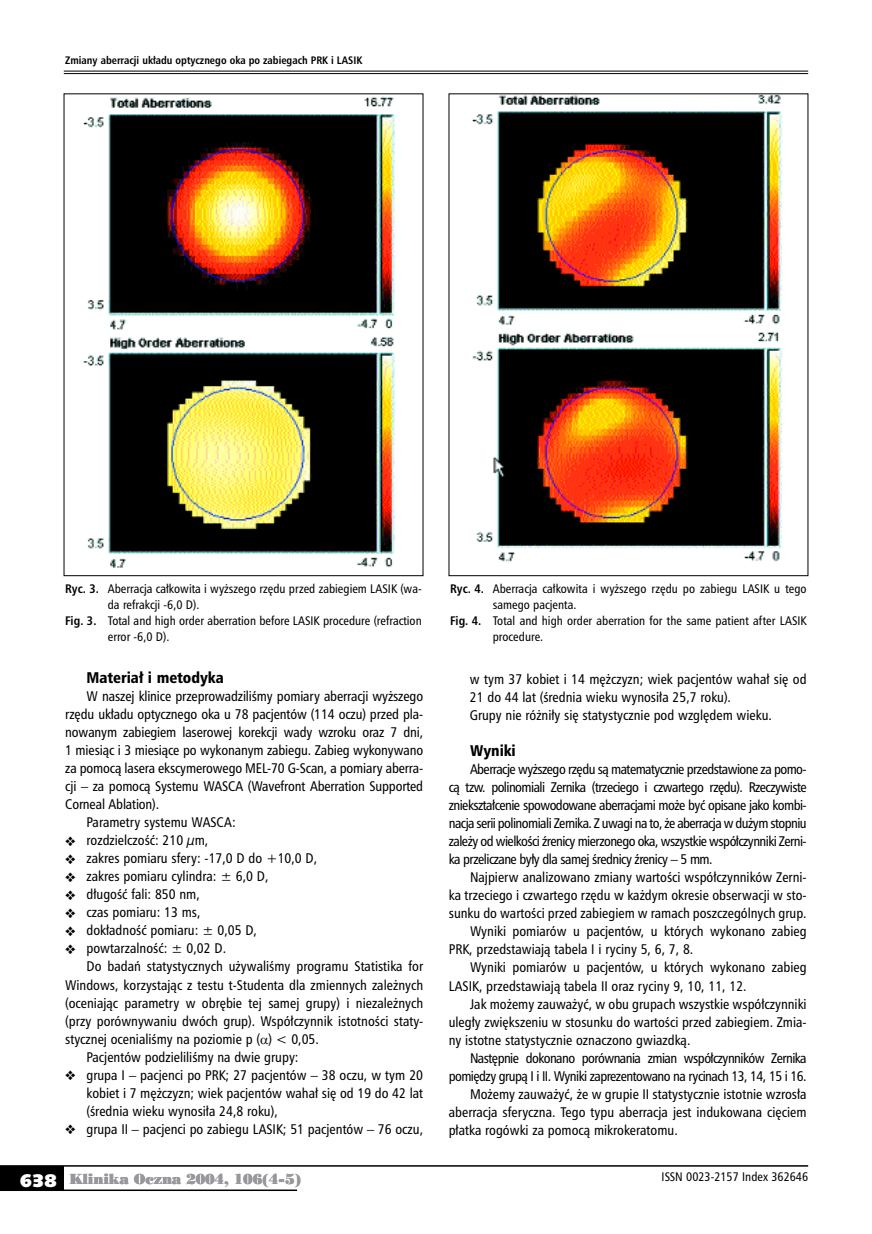
<style>
.page{position:relative;width:872px;height:1234px;background:#fff}
.page>*{position:absolute;margin:0;border:0;box-sizing:border-box;transform-origin:0 0}
.t1{font:15px "Humnst 777 Blk Cn PL";color:#000}
.t2{font:13.5px/18px "Humnst 777 Cn PL";color:#000;text-align:justify}
.t3{font:13.5px "Humnst 777 Cn PL";letter-spacing:-.04em;color:#000}
.t4{font:13.5px "Poster Bodoni PL";letter-spacing:-.015em;color:#98989c}
.t5{font:12px "Humnst 777 Cn PL";color:#000}
.t6{font:700 10.5px "Humnst 777 Cn PL";color:#000}
.s1{font-weight:700}
.s2{font-family:"Humanst 531 U Blk PL";font-size:18px;color:#fff}
</style>
<div class="page">
<hr style="left:64px;top:71px;width:744px;height:1px;background:#000">
<hr style="left:64px;top:73px;width:744px;height:1px;background:#000">
<div style="left:0;top:1165px;width:64px;height:24px;background:#000"></div>
<hr style="left:0;top:1164px;width:808px;height:2px;background:#000">
<hr style="left:0;top:1189px;width:297px;height:1px;background:#000">
<img style="left:472px;top:96px;width:311px;height:467px">
<img style="left:83px;top:96px;width:312px;height:472px">
<p class="t6" style="left:65px;top:53px;width:298px">Zmia-ny aber-ra-cji ukła-du optycz-ne-go oka po za-bie-gach PRK i LA-SIK</p>
<p class="t5" style="left:65px;top:581px;width:357px"><span class="s1">Ryc. 3.</span> Aberracja całkowita i wyższego rzędu przed zabiegiem LASIK (wa-</p>
<p class="t5" style="left:108px;top:597px;width:93px">da refrakcji -6,0 D).</p>
<p class="t5" style="left:65px;top:612px;width:358px"><span class="s1">Fig. 3.</span> Total and high order aberration before LASIK procedure (refraction</p>
<p class="t5" style="left:108px;top:628px;width:63px">error -6,0 D).</p>
<p class="t1" style="left:87px;top:668px;width:139px">Ma-te-riał i me-to-dy-ka</p>
<p class="t2" style="left:87px;top:687px;width:338px">W naszej klinice przeprowadziliśmy pomiary aberracji wyższego</p>
<p class="t2" style="left:65px;top:705px;width:358px">rzędu układu optycznego oka u 78 pacjentów (114 oczu) przed pla-</p>
<p class="t2" style="left:65px;top:723px;width:359px">nowanym zabiegiem laserowej korekcji wady wzroku oraz 7 dni,</p>
<p class="t2" style="left:65px;top:741px;width:359px">1 miesiąc i 3 miesiące po wykonanym zabiegu. Zabieg wykonywano</p>
<p class="t2" style="left:65px;top:759px;width:358px">za pomocą lasera ekscymerowego MEL-70 G-Scan, a pomiary aberra-</p>
<p class="t2" style="left:65px;top:777px;width:359px">cji – za pomocą Systemu WASCA (Wavefront Aberration Supported</p>
<p class="t2" style="left:65px;top:795px;width:95px">Corneal Ablation).</p>
<p class="t2" style="left:87px;top:813px;width:151px">Parametry systemu WASCA:</p>
<p class="t2" style="left:65px;top:831px;width:145px">❖ rozdzielczość: 210 µm,</p>
<p class="t2" style="left:65px;top:849px;width:253px">❖ zakres pomiaru sfery: -17,0 D do +10,0 D,</p>
<p class="t2" style="left:65px;top:867px;width:205px">❖ zakres pomiaru cylindra: ± 6,0 D,</p>
<p class="t2" style="left:65px;top:885px;width:136px">❖ długość fali: 850 nm,</p>
<p class="t2" style="left:65px;top:903px;width:137px">❖ czas pomiaru: 13 ms,</p>
<p class="t2" style="left:65px;top:921px;width:193px">❖ dokładność pomiaru: ± 0,05 D,</p>
<p class="t2" style="left:65px;top:939px;width:162px">❖ powtarzalność: ± 0,02 D.</p>
<p class="t2" style="left:86px;top:957px;width:338px">Do badań statystycznych używaliśmy programu Statistika for</p>
<p class="t2" style="left:65px;top:975px;width:359px">Windows, korzystając z testu t-Studenta dla zmiennych zależnych</p>
<p class="t2" style="left:65px;top:993px;width:359px">(oceniając parametry w obrębie tej samej grupy) i niezależnych</p>
<p class="t2" style="left:65px;top:1011px;width:358px">(przy porównywaniu dwóch grup). Współczynnik istotności staty-</p>
<p class="t2" style="left:65px;top:1029px;width:255px">stycznej ocenialiśmy na poziomie p ( ) &lt; 0,05.</p>
<p class="t2" style="left:86px;top:1047px;width:214px">Pacjentów podzieliliśmy na dwie grupy:</p>
<p class="t2" style="left:86px;top:1065px;width:338px;text-indent:-21px">❖ grupa I – pacjenci po PRK; 27 pacjentów – 38 oczu, w tym 20 kobiet i 7 mężczyzn; wiek pacjentów wahał się od 19 do 42 lat (średnia wieku wynosiła 24,8 roku),</p>
<p class="t2" style="left:65px;top:1119px;width:359px">❖ grupa II – pacjenci po zabiegu LASIK; 51 pacjentów – 76 oczu,</p>
<p class="t5" style="left:450px;top:581px;width:358px"><span class="s1">Ryc. 4.</span> Aberracja całkowita i wyższego rzędu po zabiegu LASIK u tego</p>
<p class="t5" style="left:493px;top:597px;width:85px">samego pacjenta.</p>
<p class="t5" style="left:450px;top:612px;width:358px"><span class="s1">Fig. 4.</span> Total and high order aberration for the same patient after LASIK</p>
<p class="t5" style="left:493px;top:628px;width:52px">procedure.</p>
<p class="t2" style="left:470px;top:670px;width:338px;text-align:left">w tym 37 kobiet i 14 mężczyzn; wiek pacjentów wahał się od<br>21 do 44 lat (średnia wieku wynosiła 25,7 roku).<br>Grupy nie różniły się statystycznie pod względem wieku.</p>
<p class="t1" style="left:470px;top:741px;width:47px">Wy-ni-ki</p>
<p class="t2" style="left:449px;top:760px;width:359px;text-indent:21px">Aberracje wyższego rzędu są matematycznie przedstawione za pomo&shy;cą tzw. polinomiali Zernika (trzeciego i czwartego rzędu). Rzeczywiste zniekształcenie spowodowane aberracjami może być opisane jako kombi&shy;nacja serii polinomiali Zernika. Z uwagi na to, że aberracja w dużym stopniu zależy od wielkości źrenicy mierzonego oka, wszystkie współczynniki Zerni&shy;ka przeliczane były dla samej średnicy źrenicy – 5 mm.</p>
<p class="t2" style="left:470px;top:868px;width:337px">Najpierw analizowano zmiany wartości współczynników Zerni-</p>
<p class="t2" style="left:449px;top:886px;width:358px">ka trzeciego i czwartego rzędu w każdym okresie obserwacji w sto-</p>
<p class="t2" style="left:449px;top:904px;width:359px">sunku do wartości przed zabiegiem w ramach poszczególnych grup.</p>
<p class="t2" style="left:470px;top:922px;width:338px">Wyniki pomiarów u pacjentów, u których wykonano zabieg</p>
<p class="t2" style="left:449px;top:940px;width:246px">PRK, przedstawiają tabela I i ryciny 5, 6, 7, 8.</p>
<p class="t2" style="left:470px;top:958px;width:338px">Wyniki pomiarów u pacjentów, u których wykonano zabieg</p>
<p class="t2" style="left:449px;top:976px;width:299px">LASIK, przedstawiają tabela II oraz ryciny 9, 10, 11, 12.</p>
<p class="t2" style="left:470px;top:994px;width:338px">Jak możemy zauważyć, w obu grupach wszystkie współczynniki</p>
<p class="t2" style="left:449px;top:1012px;width:358px">uległy zwiększeniu w stosunku do wartości przed zabiegiem. Zmia-</p>
<p class="t2" style="left:449px;top:1030px;width:243px">ny istotne statystycznie oznaczono gwiazdką.</p>
<p class="t3" style="left:470px;top:1048px;width:338px">Następnie dokonano porównania zmian współczynników Zernika</p>
<p class="t3" style="left:449px;top:1066px;width:359px">pomiędzy grupą I i II. Wyniki zaprezentowano na rycinach 13, 14, 15 i 16.</p>
<p class="t2" style="left:470px;top:1084px;width:338px">Możemy zauważyć, że w grupie II statystycznie istotnie wzrosła</p>
<p class="t2" style="left:449px;top:1102px;width:359px">aberracja sferyczna. Tego typu aberracja jest indukowana cięciem</p>
<p class="t2" style="left:449px;top:1120px;width:230px">płatka rogówki za pomocą mikrokeratomu.</p>
<p class="t4" style="left:20px;top:1169px;width:283px"><span class="s2">638</span> Klinika Oczna 2004, 106(4-5)</p>
<p class="t5" style="left:661px;top:1168px;width:148px">ISSN 0023-2157 Index 362646</p>
</div>
